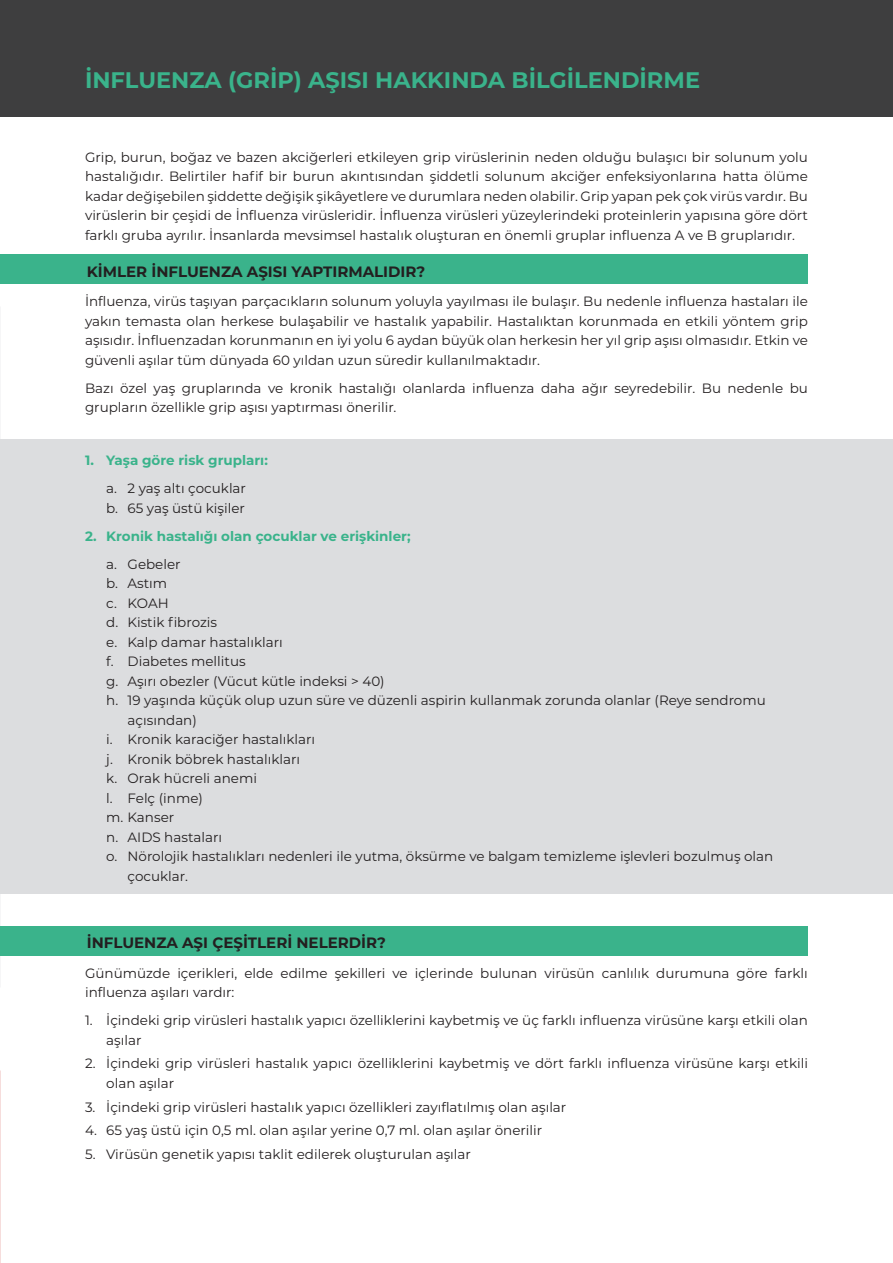
<style>
.page{position:relative;width:893px;height:1263px;background:#fff}
.page>*{position:absolute;margin:0;border:0;box-sizing:border-box;transform-origin:0 0}
.t1{font:700 22.5px "Montserrat";color:#3ab38b}
.t2{font:700 15px "Montserrat";color:#231f20}
.t3{font:13.5px/19.5px "Montserrat";color:#231f20}
.t4{font:700 13.5px "Montserrat";color:#3ab38b}
</style>
<div class="page">
<div style="left:0;top:254px;width:808px;height:30px;background:#3ab38b"></div>
<div style="left:0;top:439px;width:893px;height:455px;background:#dcdddf"></div>
<div style="left:0;top:926px;width:808px;height:30px;background:#3ab38b"></div>
<div style="left:0;top:0;width:893px;height:117px;background:#3e3e3f"></div>
<h1 class="t1" style="left:85px;top:63px;width:617px">İNFLUENZA (GRİP) AŞISI HAKKINDA BİLGİLENDİRME</h1>
<p class="t3" style="left:85px;top:147px;width:724px;text-align:justify">Grip, burun, boğaz ve bazen akciğerleri etkileyen grip virüslerinin neden olduğu bulaşıcı bir solunum yolu hastalığıdır. Belirtiler hafif bir burun akıntısından şiddetli solunum akciğer enfeksiyonlarına hatta ölüme kadar değişebilen şiddette değişik şikâyetlere ve durumlara neden olabilir. Grip yapan pek çok virüs vardır. Bu virüslerin bir çeşidi de İnfluenza virüsleridir. İnfluenza virüsleri yüzeylerindeki proteinlerin yapısına göre dört farklı gruba ayrılır. İnsanlarda mevsimsel hastalık oluşturan en önemli gruplar influenza A ve B gruplarıdır.</p>
<p class="t2" style="left:87px;top:260px;width:340px">KİMLER İNFLUENZA AŞISI YAPTIRMALIDIR?</p>
<p class="t3" style="left:85px;top:291px;width:724px;text-align:justify">İnfluenza, virüs taşıyan parçacıkların solunum yoluyla yayılması ile bulaşır. Bu nedenle influenza hastaları ile yakın temasta olan herkese bulaşabilir ve hastalık yapabilir. Hastalıktan korunmada en etkili yöntem grip aşısıdır. İnfluenzadan korunmanın en iyi yolu 6 aydan büyük olan herkesin her yıl grip aşısı olmasıdır. Etkin ve güvenli aşılar tüm dünyada 60 yıldan uzun süredir kullanılmaktadır.</p>
<p class="t3" style="left:85px;top:378px;width:724px">Bazı özel yaş gruplarında ve kronik hastalığı olanlarda influenza daha ağır seyredebilir. Bu nedenle bu grupların özellikle grip aşısı yaptırması önerilir.</p>
<p class="t4" style="left:85px;top:451px;width:184px">1. Yaşa göre risk grupları:</p>
<p class="t3" style="left:106px;top:478px;width:141px">a. 2 yaş altı çocuklar b. 65 yaş üstü kişiler</p>
<p class="t4" style="left:85px;top:526px;width:327px">2. Kronik hastalığı olan çocuklar ve erişkinler;</p>
<p class="t3" style="left:106px;top:554px;width:76px">a. Gebeler</p>
<p class="t3" style="left:106px;top:573px;width:62px">b. Astım</p>
<p class="t3" style="left:106px;top:593px;width:64px">c. KOAH</p>
<p class="t3" style="left:106px;top:612px;width:112px">d. Kistik fibrozis</p>
<p class="t3" style="left:106px;top:632px;width:178px">e. Kalp damar hastalıkları</p>
<p class="t3" style="left:106px;top:651px;width:141px">f. Diabetes mellitus</p>
<p class="t3" style="left:106px;top:671px;width:280px">g. Aşırı obezler (Vücut kütle indeksi &gt; 40)</p>
<p class="t3" style="left:106px;top:690px;width:661px">h. 19 yaşında küçük olup uzun süre ve düzenli aspirin kullanmak zorunda olanlar (Reye sendromu</p>
<p class="t3" style="left:128px;top:710px;width:71px">açısından)</p>
<p class="t3" style="left:106px;top:729px;width:210px">i. Kronik karaciğer hastalıkları</p>
<p class="t3" style="left:106px;top:749px;width:195px">j. Kronik böbrek hastalıkları</p>
<p class="t3" style="left:106px;top:768px;width:152px">k. Orak hücreli anemi</p>
<p class="t3" style="left:106px;top:788px;width:98px">l. Felç (inme)</p>
<p class="t3" style="left:106px;top:807px;width:69px">m. Kanser</p>
<p class="t3" style="left:106px;top:827px;width:117px">n. AIDS hastaları</p>
<p class="t3" style="left:106px;top:846px;width:669px">o. Nörolojik hastalıkları nedenleri ile yutma, öksürme ve balgam temizleme işlevleri bozulmuş olan</p>
<p class="t3" style="left:128px;top:866px;width:62px">çocuklar.</p>
<p class="t2" style="left:87px;top:932px;width:301px">İNFLUENZA AŞI ÇEŞİTLERİ NELERDİR?</p>
<p class="t3" style="left:85px;top:963px;width:724px">Günümüzde içerikleri, elde edilme şekilleri ve içlerinde bulunan virüsün canlılık durumuna göre farklı influenza aşıları vardır:</p>
<p class="t3" style="left:106px;top:1010px;width:703px;text-indent:-21px">1. İçindeki grip virüsleri hastalık yapıcı özelliklerini kaybetmiş ve üç farklı influenza virüsüne karşı etkili olan aşılar</p>
<p class="t3" style="left:106px;top:1053px;width:703px;text-indent:-21px">2. İçindeki grip virüsleri hastalık yapıcı özelliklerini kaybetmiş ve dört farklı influenza virüsüne karşı etkili olan aşılar</p>
<p class="t3" style="left:85px;top:1096px;width:483px">3. İçindeki grip virüsleri hastalık yapıcı özellikleri zayıflatılmış olan aşılar</p>
<p class="t3" style="left:85px;top:1120px;width:459px">4. 65 yaş üstü için 0,5 ml. olan aşılar yerine 0,7 ml. olan aşılar önerilir</p>
<p class="t3" style="left:85px;top:1144px;width:387px">5. Virüsün genetik yapısı taklit edilerek oluşturulan aşılar</p>
</div>
